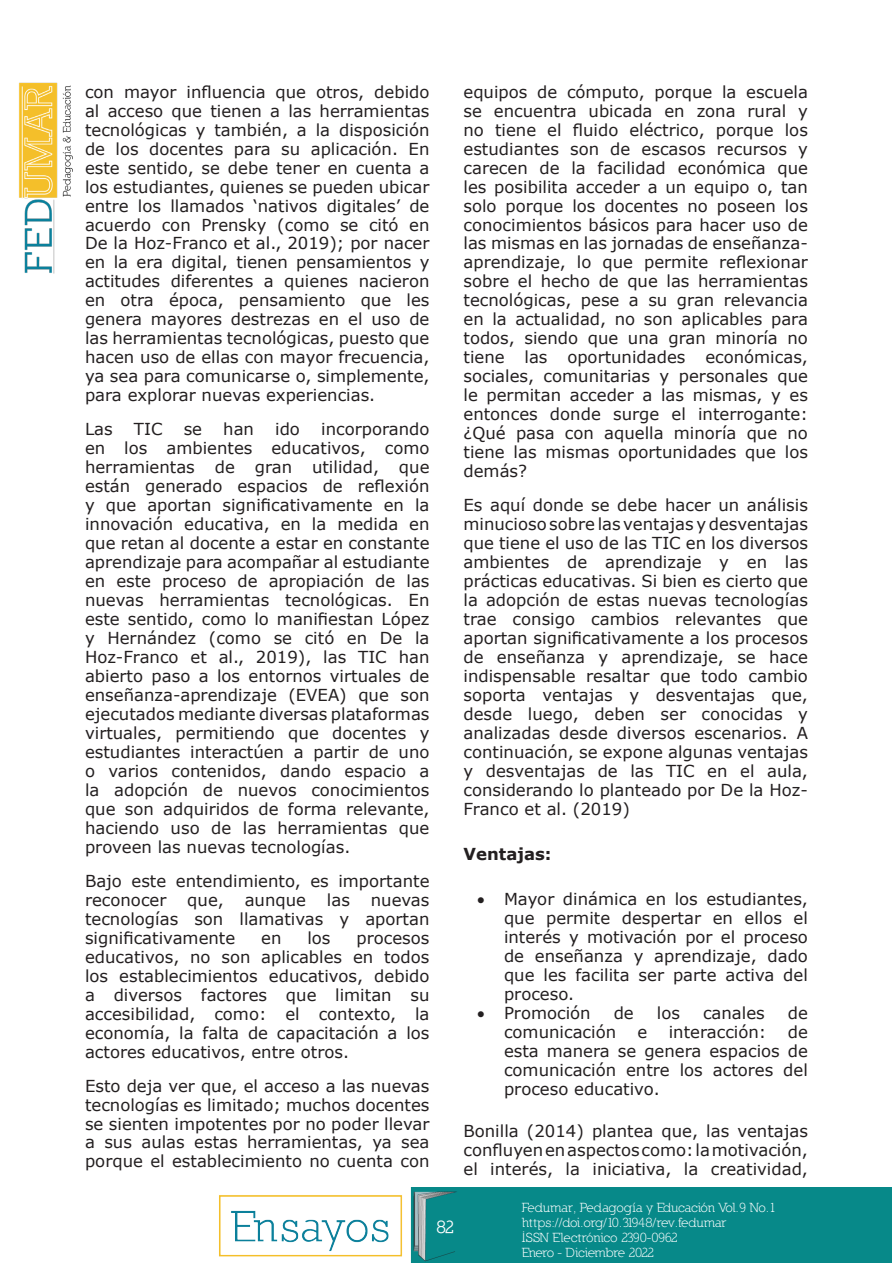
<style>
.page{position:relative;width:893px;height:1263px;background:#fff}
.page>*{position:absolute;margin:0;border:0;box-sizing:border-box;transform-origin:0 0}
.t1{font:700 18px "Nilland";color:#fff}
.t2{font:16.5px/18.9px "Verdana";color:#231f20;text-align:justify}
.t3{font:700 16.5px "Verdana";color:#231f20}
.t4{font:13.5px/15px "Nilland";letter-spacing:-.035em;color:#fff}
</style>
<div class="page">
<img style="left:219px;top:1188px;width:673px;height:75px">
<img style="left:19px;top:82px;width:54px;height:192px">
<p class="t2" style="left:85px;top:82px;width:346px">con mayor influencia que otros, debido al acceso que tienen a las herramientas tecnológicas y también, a la disposición de los docentes para su aplicación. En este sentido, se debe tener en cuenta a los estudiantes, quienes se pueden ubicar entre los llamados ‘nativos digitales’ de acuerdo con Prensky (como se citó en De la Hoz-Franco et al., 2019); por nacer en la era digital, tienen pensamientos y actitudes diferentes a quienes nacieron en otra época, pensamiento que les genera mayores destrezas en el uso de las herramientas tecnológicas, puesto que hacen uso de ellas con mayor frecuencia, ya sea para comunicarse o, simplemente, para explorar nuevas experiencias.</p>
<p class="t2" style="left:85px;top:420px;width:29px">Las</p>
<p class="t2" style="left:134px;top:420px;width:30px">TIC</p>
<p class="t2" style="left:184px;top:420px;width:20px">se</p>
<p class="t2" style="left:223px;top:420px;width:32px">han</p>
<p class="t2" style="left:275px;top:420px;width:26px">ido</p>
<p class="t2" style="left:85px;top:420px;width:346px;text-indent:236px">incorporando en los ambientes educativos, como herramientas de gran utilidad, que están generado espacios de reflexión y que aportan significativamente en la innovación educativa, en la medida en que retan al docente a estar en constante aprendizaje para acompañar al estudiante en este proceso de apropiación de las nuevas herramientas tecnológicas. En este sentido, como lo manifiestan López y Hernández (como se citó en De la Hoz-Franco et al., 2019), las TIC han abierto paso a los entornos virtuales de enseñanza-aprendizaje (EVEA) que son ejecutados mediante diversas plataformas virtuales, permitiendo que docentes y estudiantes interactúen a partir de uno o varios contenidos, dando espacio a la adopción de nuevos conocimientos que son adquiridos de forma relevante, haciendo uso de las herramientas que proveen las nuevas tecnologías.</p>
<p class="t2" style="left:85px;top:871px;width:346px">Bajo este entendimiento, es importante reconocer</p>
<p class="t2" style="left:187px;top:890px;width:38px">que,</p>
<p class="t2" style="left:245px;top:890px;width:63px">aunque</p>
<p class="t2" style="left:327px;top:890px;width:25px">las</p>
<p class="t2" style="left:85px;top:890px;width:346px;text-indent:286px">nuevas tecnologías son llamativas y aportan significativamente</p>
<p class="t2" style="left:261px;top:928px;width:22px">en</p>
<p class="t2" style="left:307px;top:928px;width:25px">los</p>
<p class="t2" style="left:85px;top:928px;width:346px;text-indent:271px">procesos educativos, no son aplicables en todos los establecimientos educativos, debido a diversos factores que limitan su accesibilidad, como: el contexto, la economía, la falta de capacitación a los actores educativos, entre otros.</p>
<p class="t2" style="left:85px;top:1076px;width:346px">Esto deja ver que, el acceso a las nuevas tecnologías es limitado; muchos docentes se sienten impotentes por no poder llevar a sus aulas estas herramientas, ya sea porque el establecimiento no cuenta con</p>
<p class="t1" style="left:436px;top:1216px;width:20px">82</p>
<p class="t2" style="left:463px;top:82px;width:346px">equipos de cómputo, porque la escuela se encuentra ubicada en zona rural y no tiene el fluido eléctrico, porque los estudiantes son de escasos recursos y carecen de la facilidad económica que les posibilita acceder a un equipo o, tan solo porque los docentes no poseen los conocimientos básicos para hacer uso de las mismas en las jornadas de enseñanza&shy;aprendizaje, lo que permite reflexionar sobre el hecho de que las herramientas tecnológicas, pese a su gran relevancia en la actualidad, no son aplicables para todos, siendo que una gran minoría no tiene las oportunidades económicas, sociales, comunitarias y personales que le permitan acceder a las mismas, y es entonces donde surge el interrogante: ¿Qué pasa con aquella minoría que no tiene las mismas oportunidades que los demás?</p>
<p class="t2" style="left:463px;top:496px;width:346px">Es aquí donde se debe hacer un análisis minucioso sobre las ventajas y desventajas que tiene el uso de las TIC en los diversos ambientes de aprendizaje y en las prácticas educativas. Si bien es cierto que la adopción de estas nuevas tecnologías trae consigo cambios relevantes que aportan significativamente a los procesos de enseñanza y aprendizaje, se hace indispensable resaltar que todo cambio soporta ventajas y desventajas que, desde luego, deben ser conocidas y analizadas desde diversos escenarios. A continuación, se expone algunas ventajas y desventajas de las TIC en el aula, considerando lo planteado por De la Hoz-Franco et al. (2019)</p>
<p class="t3" style="left:463px;top:842px;width:89px">Ventajas:</p>
<p class="t2" style="left:504px;top:889px;width:305px;text-indent:-27px">• Mayor dinámica en los estudiantes, que permite despertar en ellos el interés y motivación por el proceso de enseñanza y aprendizaje, dado que les facilita ser parte activa del proceso.</p>
<p class="t2" style="left:477px;top:1003px;width:115px">• Promoción</p>
<p class="t2" style="left:614px;top:1003px;width:22px">de</p>
<p class="t2" style="left:657px;top:1003px;width:25px">los</p>
<p class="t2" style="left:703px;top:1003px;width:63px">canales</p>
<p class="t2" style="left:788px;top:1003px;width:22px">de</p>
<p class="t2" style="left:504px;top:1022px;width:114px">comunicación</p>
<p class="t2" style="left:638px;top:1022px;width:11px">e</p>
<p class="t2" style="left:669px;top:1022px;width:99px">interacción:</p>
<p class="t2" style="left:504px;top:1022px;width:305px;text-indent:284px">de esta manera se genera espacios de comunicación entre los actores del proceso educativo.</p>
<p class="t2" style="left:463px;top:1121px;width:346px">Bonilla (2014) plantea que, las ventajas confluyen en aspectos como: la motivación, el interés, la iniciativa, la creatividad,</p>
<p class="t4" style="left:522px;top:1200px;width:256px">Fedumar, Pedagogía y Educación Vol.9 No.1 https://doi.org/10.31948/rev.fedumar<br>ISSN Electrónico 2390-0962<br>Enero - Diciembre 2022</p>
</div>
